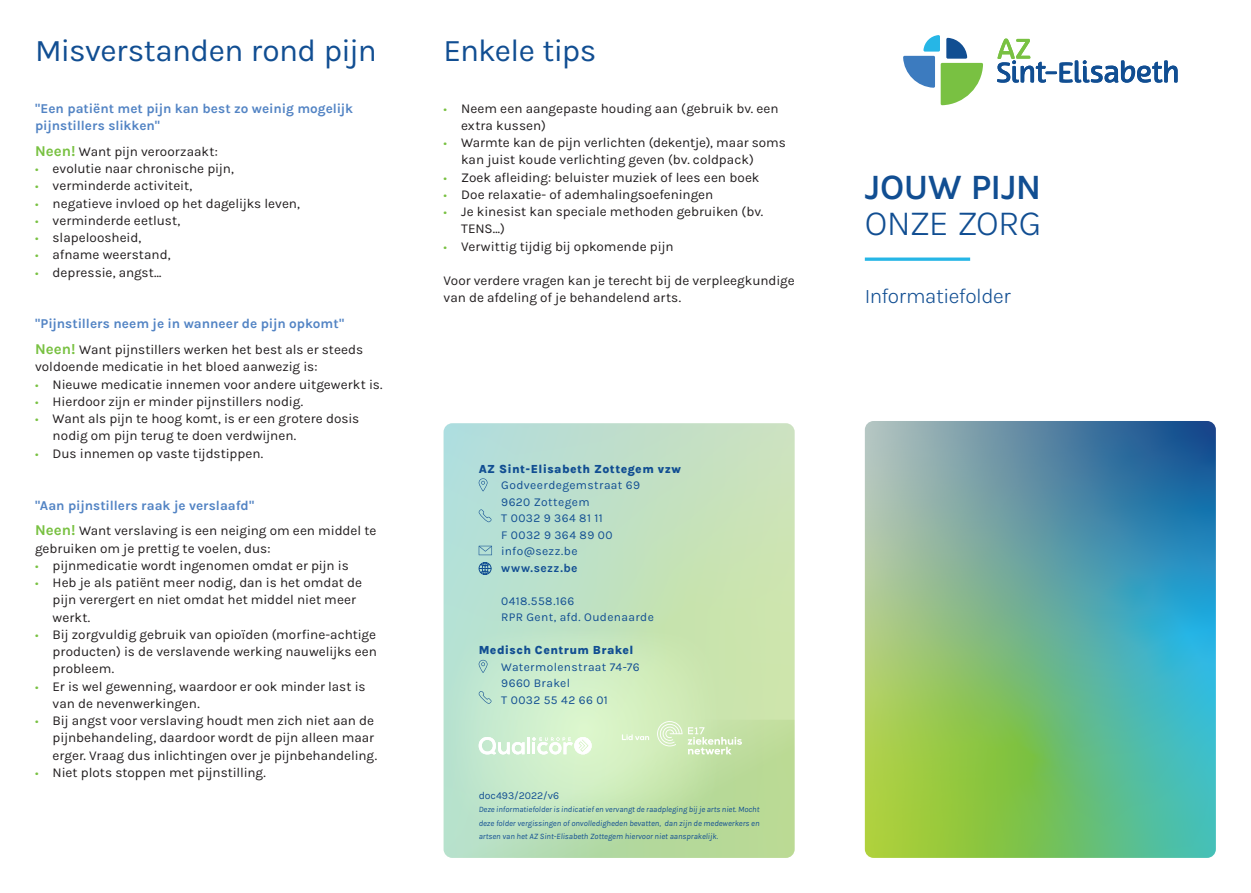
<style>
.page{position:relative;width:1251px;height:893px;background:#fff}
.page>*{position:absolute;margin:0;border:0;box-sizing:border-box;transform-origin:0 0}
.t1{font:600 36px "Karla";letter-spacing:-.01em;color:#114e92}
.t2{font:300 36px "Karla";letter-spacing:-.025em;color:#114e92}
.T1{font:31.5px "Karla";letter-spacing:-.015em;color:#114e92}
.t3{font:300 21px "Karla";letter-spacing:-.025em;color:#114e92}
.Body{font:13.5px/17.2px "Karla";color:#231f20}
.Inleiding{font:700 13.5px/17.2px "Karla";letter-spacing:-.005em;color:#5384c4}
.t4{font:12px/16.5px "Karla";letter-spacing:.03em;color:#114e92}
.t5{font:800 12px "Karla";letter-spacing:.035em;color:#114e92}
.t6{font:700 12px "Karla";letter-spacing:.04em;color:#114e92}
.t7{font:10.5px "Karla";color:#114e92}
.t8{font:italic 8.25px/13.5px "Karla";color:#114e92;text-align:justify}
.s1{font-weight:700;font-size:15px;color:#79c142}
.s2{font-size:12.75px;color:#79c142}
</style>
<div class="page">
<svg style="left:864px;top:421px;width:351px;height:437px"></svg>
<hr style="left:864px;top:258px;width:105px;height:3px;background:#26b6e6">
<svg style="left:443px;top:423px;width:351px;height:297px"></svg>
<svg style="left:443px;top:720px;width:351px;height:138px;fill:#b8da9a"></svg>
<svg style="left:443px;top:629px;width:281px;height:202px"></svg>
<hr style="left:527px;top:737px;width:3px;height:17px;background:#fff">
<svg style="left:532px;top:737px;width:59px;height:17px"></svg>
<svg style="left:478px;top:737px;width:46px;height:18px"></svg>
<svg style="left:657px;top:721px;width:84px;height:33px"></svg>
<svg style="left:621px;top:734px;width:28px;height:6px"></svg>
<svg style="left:478px;top:478px;width:9px;height:13px"></svg>
<svg style="left:478px;top:509px;width:13px;height:13px"></svg>
<svg style="left:478px;top:546px;width:14px;height:9px"></svg>
<svg style="left:478px;top:562px;width:13px;height:13px"></svg>
<svg style="left:478px;top:660px;width:9px;height:13px"></svg>
<svg style="left:478px;top:691px;width:13px;height:13px"></svg>
<svg style="left:902px;top:56px;width:32px;height:32px"></svg>
<svg style="left:923px;top:35px;width:16px;height:17px"></svg>
<svg style="left:946px;top:38px;width:21px;height:21px"></svg>
<svg style="left:940px;top:63px;width:42px;height:42px;fill:#79c142"></svg>
<svg style="left:997px;top:39px;width:180px;height:44px"></svg>
<p class="T1" style="left:35px;top:30px;width:343px">Misverstanden rond pijn</p>
<p class="Inleiding" style="left:35px;top:99px;width:319px">"Een patiënt met pijn kan best zo weinig mogelijk pijnstillers slikken"</p>
<p class="Body" style="left:35px;top:142px;width:184px"><span class="s1">Neen!</span> Want pijn veroorzaakt:</p>
<p class="Body" style="left:35px;top:160px;width:200px"><span class="s2">•</span> evolutie naar chronische pijn,</p>
<p class="Body" style="left:35px;top:177px;width:159px"><span class="s2">•</span> verminderde activiteit,</p>
<p class="Body" style="left:35px;top:194px;width:266px"><span class="s2">•</span> negatieve invloed op het dagelijks leven,</p>
<p class="Body" style="left:35px;top:211px;width:147px"><span class="s2">•</span> verminderde eetlust,</p>
<p class="Body" style="left:35px;top:229px;width:108px"><span class="s2">•</span> slapeloosheid,</p>
<p class="Body" style="left:35px;top:246px;width:137px"><span class="s2">•</span> afname weerstand,</p>
<p class="Body" style="left:35px;top:263px;width:128px"><span class="s2">•</span> depressie, angst…</p>
<p class="Inleiding" style="left:35px;top:315px;width:310px">"Pijnstillers neem je in wanneer de pijn opkomt"</p>
<p class="Body" style="left:35px;top:341px;width:329px"><span class="s1">Neen!</span> Want pijnstillers werken het best als er steeds</p>
<p class="Body" style="left:35px;top:358px;width:284px">voldoende medicatie in het bloed aanwezig is:</p>
<p class="Body" style="left:35px;top:375px;width:349px"><span class="s2">•</span> Nieuwe medicatie innemen voor andere uitgewerkt is.</p>
<p class="Body" style="left:35px;top:392px;width:269px"><span class="s2">•</span> Hierdoor zijn er minder pijnstillers nodig.</p>
<p class="Body" style="left:53px;top:410px;width:308px;text-indent:-18px"><span class="s2">•</span> Want als pijn te hoog komt, is er een grotere dosis nodig om pijn terug te doen verdwijnen.</p>
<p class="Body" style="left:35px;top:444px;width:230px"><span class="s2">•</span> Dus innemen op vaste tijdstippen.</p>
<p class="Inleiding" style="left:35px;top:496px;width:220px">"Aan pijnstillers raak je verslaafd"</p>
<p class="Body" style="left:35px;top:522px;width:343px"><span class="s1">Neen!</span> Want verslaving is een neiging om een middel te gebruiken om je prettig te voelen, dus:</p>
<p class="Body" style="left:35px;top:556px;width:315px"><span class="s2">•</span> pijnmedicatie wordt ingenomen omdat er pijn is</p>
<p class="Body" style="left:53px;top:574px;width:311px;text-indent:-18px"><span class="s2">•</span> Heb je als patiënt meer nodig, dan is het omdat de pijn verergert en niet omdat het middel niet meer werkt.</p>
<p class="Body" style="left:53px;top:625px;width:326px;text-align:justify;text-indent:-18px"><span class="s2">•</span> Bij zorgvuldig gebruik van opioïden (morfine-achtige producten) is de verslavende werking nauwelijks een probleem.</p>
<p class="Body" style="left:53px;top:677px;width:314px;text-indent:-18px"><span class="s2">•</span> Er is wel gewenning, waardoor er ook minder last is van de nevenwerkingen.</p>
<p class="Body" style="left:53px;top:712px;width:326px;text-indent:-18px"><span class="s2">•</span> Bij angst voor verslaving houdt men zich niet aan de pijnbehandeling, daardoor wordt de pijn alleen maar erger. Vraag dus inlichtingen over je pijnbehandeling.</p>
<p class="Body" style="left:35px;top:763px;width:232px"><span class="s2">•</span> Niet plots stoppen met pijnstilling.</p>
<p class="T1" style="left:443px;top:30px;width:154px">Enkele tips</p>
<p class="Body" style="left:461px;top:99px;width:319px;text-indent:-18px"><span class="s2">•</span> Neem een aangepaste houding aan (gebruik bv. een extra kussen)</p>
<p class="Body" style="left:461px;top:134px;width:326px;text-indent:-18px"><span class="s2">•</span> Warmte kan de pijn verlichten (dekentje), maar soms kan juist koude verlichting geven (bv. coldpack)</p>
<p class="Body" style="left:443px;top:168px;width:317px"><span class="s2">•</span> Zoek afleiding: beluister muziek of lees een boek</p>
<p class="Body" style="left:443px;top:185px;width:271px"><span class="s2">•</span> Doe relaxatie- of ademhalingsoefeningen</p>
<p class="Body" style="left:461px;top:203px;width:303px;text-indent:-18px"><span class="s2">•</span> Je kinesist kan speciale methoden gebruiken (bv.<br>TENS…)</p>
<p class="Body" style="left:443px;top:237px;width:231px"><span class="s2">•</span> Verwittig tijdig bij opkomende pijn</p>
<p class="Body" style="left:443px;top:272px;width:352px">Voor verdere vragen kan je terecht bij de verpleegkundige van de afdeling of je behandelend arts.</p>
<p class="t5" style="left:478px;top:461px;width:204px">AZ Sint-Elisabeth Zottegem vzw</p>
<p class="t4" style="left:501px;top:477px;width:140px">Godveerdegemstraat 69<br>9620 Zottegem<br>T 0032 9 364 81 11<br>F 0032 9 364 89 00 info@sezz.be</p>
<p class="t6" style="left:501px;top:560px;width:78px">www.sezz.be</p>
<p class="t4" style="left:501px;top:592px;width:154px">0418.558.166<br>RPR Gent, afd. Oudenaarde</p>
<p class="t5" style="left:478px;top:642px;width:156px">Medisch Centrum Brakel</p>
<p class="t4" style="left:501px;top:658px;width:140px">Watermolenstraat 74-76<br>9660 Brakel<br>T 0032 55 42 66 01</p>
<p class="t7" style="left:478px;top:788px;width:82px">doc493/2022/v6</p>
<p class="t8" style="left:478px;top:802px;width:282px">Deze informatiefolder is indicatief en vervangt de raadpleging bij je arts niet. Mocht deze folder vergissingen of onvolledigheden bevatten, dan zijn de medewerkers en artsen van het AZ Sint-Elisabeth Zottegem hiervoor niet aansprakelijk.</p>
<h1 class="t1" style="left:864px;top:163px;width:178px">JOUW PIJN</h1>
<h1 class="t2" style="left:864px;top:199px;width:178px">ONZE ZORG</h1>
<h3 class="t3" style="left:864px;top:282px;width:147px">Informatiefolder</h3>
</div>
